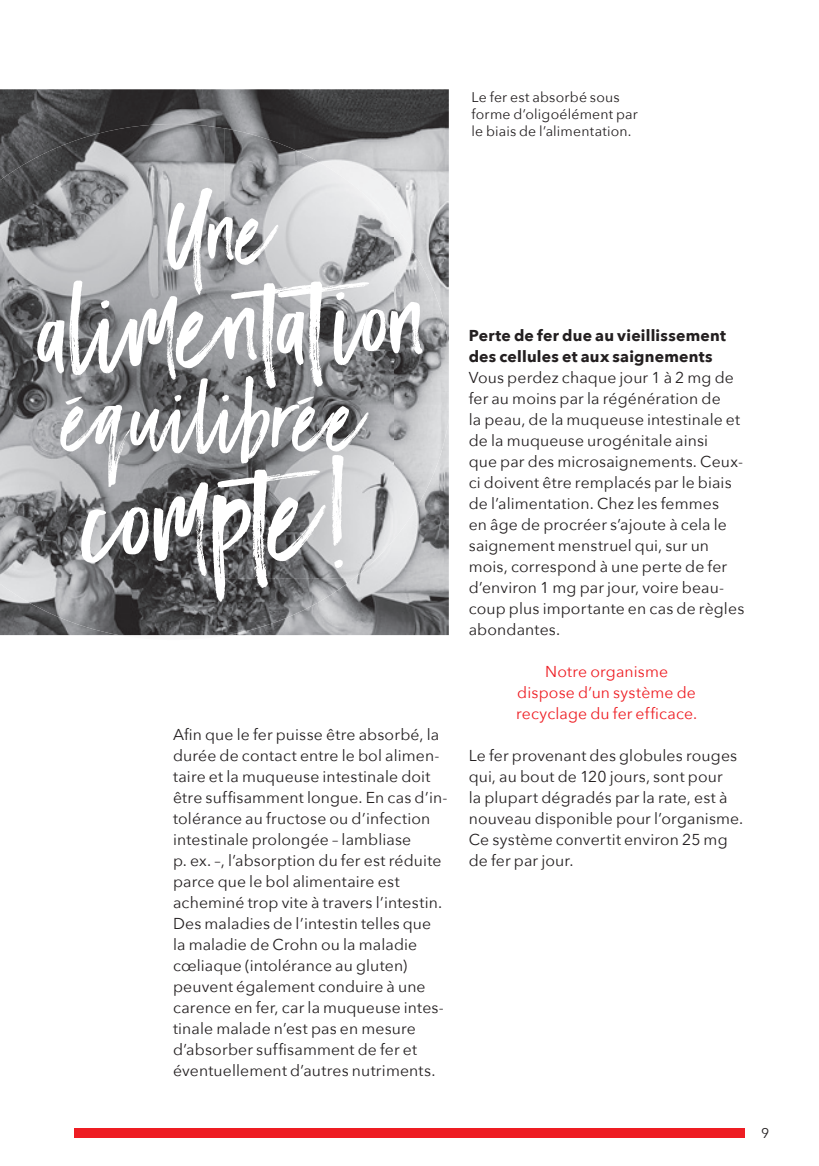
<style>
.page{position:relative;width:819px;height:1166px;background:#fff}
.page>*{position:absolute;margin:0;border:0;box-sizing:border-box;transform-origin:0 0}
.t1{font:127.75px "Black Diamond";color:#fff}
.t2{font:113.75px "Black Diamond";color:#fff}
.t3{font:93.27px "Black Diamond";color:#fff}
.t4{font:91px "Black Diamond";letter-spacing:.035em;color:#fff}
.t5{font:15.75px/21px "Avenir Next";letter-spacing:.01em;color:#231f20}
.t6{font:15.75px/21px "Avenir Next";letter-spacing:.01em;color:#ee1d23;text-align:center}
.t7{font:700 15.75px/21px "Avenir Next";letter-spacing:.015em;color:#231f20}
.t8{font:14px/16.8px "Avenir Next";letter-spacing:.015em;color:#231f20}
</style>
<div class="page">
<div style="left:74px;top:1128px;width:670px;height:10px;background:#ee1d23"></div>
<img style="left:0;top:89px;width:449px;height:134px">
<svg style="left:119px;top:541px;width:330px;height:95px;background:#98999b"></svg>
<img style="left:0;top:124px;width:224px;height:454px">
<img style="left:224px;top:128px;width:169px;height:450px">
<img style="left:392px;top:223px;width:57px;height:318px">
<img style="left:0;top:578px;width:354px;height:57px">
<h3 class="t3" style="left:165px;top:171px;width:110px">Une</h3>
<h2 class="t2" style="left:41px;top:259px;width:391px;rotate:-2deg">alimentation</h2>
<h3 class="t4" style="left:68px;top:360px;width:298px">équilibrée</h3>
<h1 class="t1" style="left:86px;top:440px;width:270px;rotate:-2deg">compte!</h1>
<p class="t5" style="left:173px;top:724px;width:276px">Afin que le fer puisse être absorbé, la durée de contact entre le bol alimen&shy;taire et la muqueuse intestinale doit être suffisamment longue. En cas d’in&shy;tolérance au fructose ou d’infection intestinale prolongée – lambliase<br>p. ex. –, l’absorption du fer est réduite parce que le bol alimentaire est acheminé trop vite à travers l’intestin.<br>Des maladies de l’intestin telles que la maladie de Crohn ou la maladie cœliaque (intolérance au gluten) peuvent également conduire à une carence en fer, car la muqueuse intes&shy;tinale malade n’est pas en mesure d’absorber suffisamment de fer et éventuellement d’autres nutriments.</p>
<p class="t8" style="left:471px;top:88px;width:168px">Le fer est absorbé sous forme d’oligoélément par le biais de l’alimentation.</p>
<p class="t7" style="left:468px;top:325px;width:259px">Perte de fer due au vieillissement des cellules et aux saignements</p>
<p class="t5" style="left:468px;top:367px;width:277px">Vous perdez chaque jour 1 à 2 mg de fer au moins par la régénération de<br>la peau, de la muqueuse intestinale et de la muqueuse urogénitale ainsi<br>que par des microsaignements. Ceux&shy;ci doivent être remplacés par le biais de l’alimentation. Chez les femmes<br>en âge de procréer s’ajoute à cela le saignement menstruel qui, sur un mois, correspond à une perte de fer d’environ 1 mg par jour, voire beau&shy;coup plus importante en cas de règles abondantes.</p>
<p class="t6" style="left:516px;top:660px;width:182px">Notre organisme dispose d’un système de recyclage du fer efficace.</p>
<p class="t5" style="left:468px;top:744px;width:276px">Le fer provenant des globules rouges qui, au bout de 120 jours, sont pour<br>la plupart dégradés par la rate, est à nouveau disponible pour l’organisme.<br>Ce système convertit environ 25 mg de fer par jour.</p>
<p class="t8" style="left:761px;top:1124px;width:10px">9</p>
</div>
